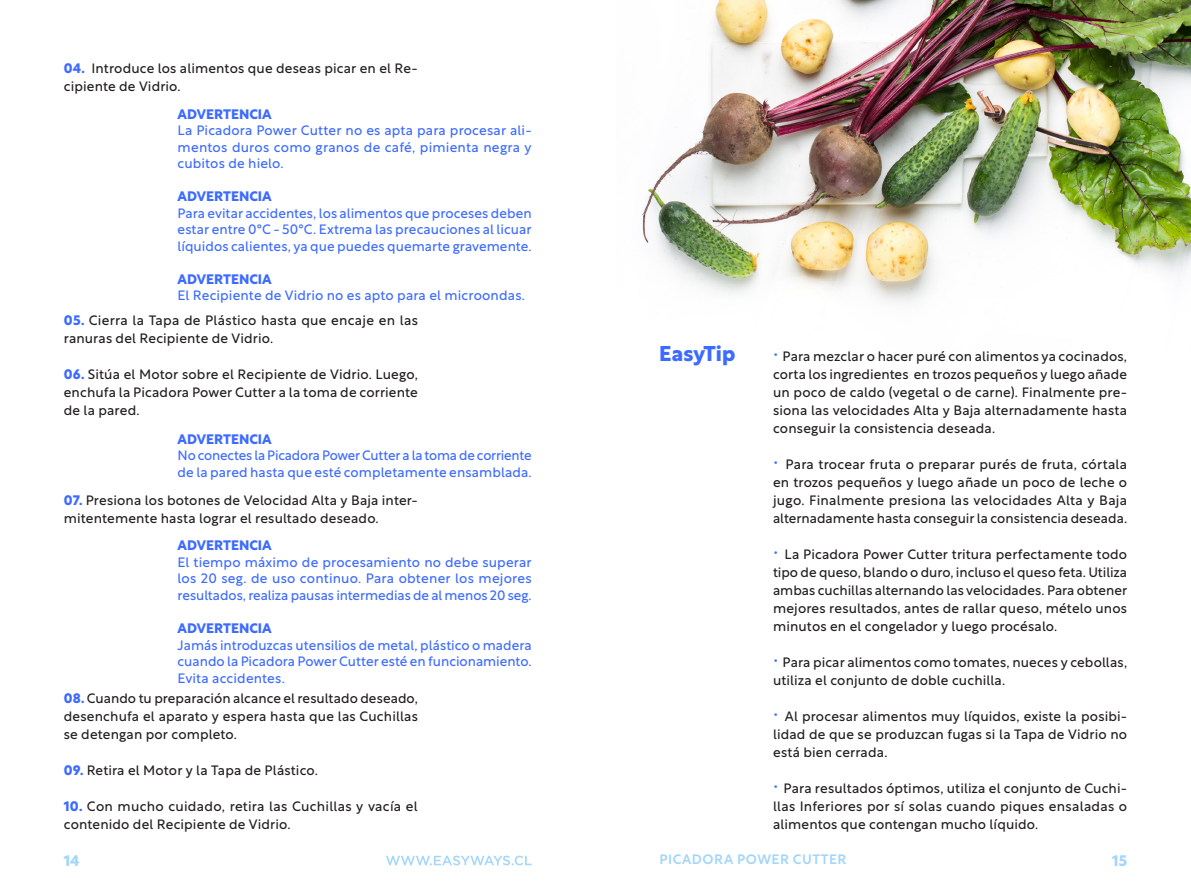
<style>
.page{position:relative;width:1191px;height:893px;background:#fff}
.page>*{position:absolute;margin:0;border:0;box-sizing:border-box;transform-origin:0 0}
.t1{font:700 21px "Rustica";color:#3d6bff}
.t2{font:700 15px "Rustica";color:#a3d6fa}
.t3{font:13.5px/18px "Rustica";letter-spacing:.01em;color:#231f20;text-align:justify}
.t4{font:13.5px/16.5px "Rustica";color:#3d6bff;text-align:justify}
.t5{font:700 13.5px "Rustica";color:#3d6bff}
.t6{font:500 13.5px "Rustica";letter-spacing:.04em;color:#a3d6fa}
.s1{font-weight:700;color:#3d6bff}
.s2{font-size:21px;color:#3d6bff}
</style>
<div class="page">
<svg style="left:386px;top:856px;width:145px;height:9px"></svg>
<img style="left:641px;top:0;width:550px;height:303px">
<p class="t3" style="left:64px;top:58px;width:355px"><span class="s1">04.</span> Introduce los alimentos que deseas picar en el Re&shy;cipiente de Vidrio.</p>
<p class="t5" style="left:178px;top:102px;width:96px">ADVERTENCIA</p>
<p class="t4" style="left:178px;top:121px;width:355px">La Picadora Power Cutter no es apta para procesar ali&shy;mentos duros como granos de café, pimienta negra y cubitos de hielo.</p>
<p class="t5" style="left:178px;top:185px;width:96px">ADVERTENCIA</p>
<p class="t4" style="left:178px;top:203px;width:355px">Para evitar accidentes, los alimentos que proceses deben estar entre 0°C - 50°C. Extrema las precauciones al licuar líquidos calientes, ya que puedes quemarte gravemente.</p>
<p class="t5" style="left:178px;top:267px;width:96px">ADVERTENCIA</p>
<p class="t4" style="left:178px;top:286px;width:349px">El Recipiente de Vidrio no es apto para el microondas.</p>
<p class="t3" style="left:64px;top:310px;width:356px"><span class="s1">05.</span> Cierra la Tapa de Plástico hasta que encaje en las ranuras del Recipiente de Vidrio.</p>
<p class="t3" style="left:64px;top:364px;width:356px"><span class="s1">06.</span> Sitúa el Motor sobre el Recipiente de Vidrio. Luego, enchufa la Picadora Power Cutter a la toma de corriente de la pared.</p>
<p class="t5" style="left:178px;top:427px;width:96px">ADVERTENCIA</p>
<p class="t4" style="left:178px;top:446px;width:355px">No conectes la Picadora Power Cutter a la toma de corriente de la pared hasta que esté completamente ensamblada.</p>
<p class="t3" style="left:64px;top:490px;width:355px"><span class="s1">07.</span> Presiona los botones de Velocidad Alta y Baja inter&shy;mitentemente hasta lograr el resultado deseado.</p>
<p class="t5" style="left:178px;top:534px;width:96px">ADVERTENCIA</p>
<p class="t4" style="left:178px;top:552px;width:356px">El tiempo máximo de procesamiento no debe superar los 20 seg. de uso continuo. Para obtener los mejores resultados, realiza pausas intermedias de al menos 20 seg.</p>
<p class="t5" style="left:178px;top:616px;width:96px">ADVERTENCIA</p>
<p class="t4" style="left:178px;top:635px;width:355px">Jamás introduzcas utensilios de metal, plástico o madera cuando la Picadora Power Cutter esté en funcionamiento.<br>Evita accidentes.</p>
<p class="t3" style="left:64px;top:688px;width:355px"><span class="s1">08.</span> Cuando tu preparación alcance el resultado deseado, desenchufa el aparato y espera hasta que las Cuchillas se detengan por completo.</p>
<p class="t3" style="left:64px;top:760px;width:256px"><span class="s1">09.</span> Retira el Motor y la Tapa de Plástico.</p>
<p class="t3" style="left:64px;top:796px;width:355px"><span class="s1">10.</span> Con mucho cuidado, retira las Cuchillas y vacía el contenido del Recipiente de Vidrio.</p>
<p class="t1" style="left:659px;top:336px;width:78px">EasyTip</p>
<p class="t3" style="left:773px;top:346px;width:355px"><span class="s2">·</span> Para mezclar o hacer puré con alimentos ya cocinados, corta los ingredientes en trozos pequeños y luego añade un poco de caldo (vegetal o de carne). Finalmente pre&shy;siona las velocidades Alta y Baja alternadamente hasta conseguir la consistencia deseada.</p>
<p class="t3" style="left:773px;top:454px;width:355px"><span class="s2">·</span> Para trocear fruta o preparar purés de fruta, córtala en trozos pequeños y luego añade un poco de leche o jugo. Finalmente presiona las velocidades Alta y Baja alternadamente hasta conseguir la consistencia deseada.</p>
<p class="t3" style="left:773px;top:544px;width:355px"><span class="s2">·</span> La Picadora Power Cutter tritura perfectamente todo tipo de queso, blando o duro, incluso el queso feta. Utiliza ambas cuchillas alternando las velocidades. Para obtener mejores resultados, antes de rallar queso, mételo unos minutos en el congelador y luego procésalo.</p>
<p class="t3" style="left:773px;top:652px;width:355px"><span class="s2">·</span> Para picar alimentos como tomates, nueces y cebollas, utiliza el conjunto de doble cuchilla.</p>
<p class="t3" style="left:773px;top:706px;width:355px"><span class="s2">·</span> Al procesar alimentos muy líquidos, existe la posibi&shy;lidad de que se produzcan fugas si la Tapa de Vidrio no está bien cerrada.</p>
<p class="t3" style="left:773px;top:778px;width:355px"><span class="s2">·</span> Para resultados óptimos, utiliza el conjunto de Cuchi&shy;llas Inferiores por sí solas cuando piques ensaladas o alimentos que contengan mucho líquido.</p>
<p class="t2" style="left:64px;top:848px;width:17px">14</p>
<p class="t6" style="left:659px;top:848px;width:189px">PICADORA POWER CUTTER</p>
<p class="t2" style="left:1112px;top:848px;width:16px">15</p>
</div>
